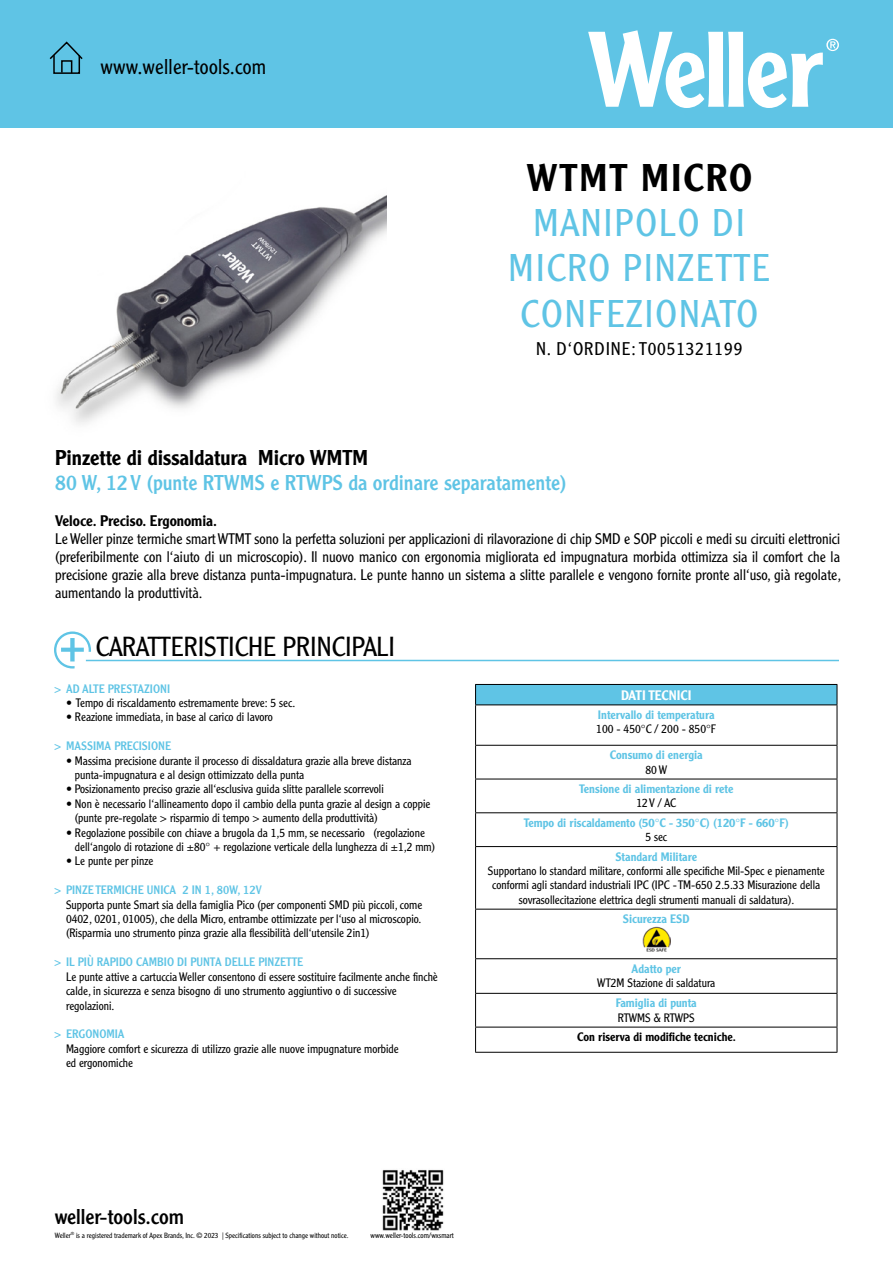
<style>
.page{position:relative;width:893px;height:1263px;background:#fff}
.page>*{position:absolute;margin:0;border:0;box-sizing:border-box;transform-origin:0 0}
.t1{font:300 37.8px/45.3px "Clearface Gothic LT Std";letter-spacing:.05em;color:#5fc4e5;text-align:center}
.t2{font:500 37.8px "Clearface Gothic LT Std";letter-spacing:.05em;color:#000}
.t3{font:300 27px "Clearface Gothic LT Std";color:#000}
.t4{font:21px "Clearface Gothic LT Std";color:#5fc4e5}
.t5{font:500 21px "Clearface Gothic LT Std";color:#000}
.t6{font:300 21px "Clearface Gothic LT Std";letter-spacing:.01em;color:#000}
.t7{font:21px "Clearface Gothic LT Std";color:#000}
.t8{font:300 18px "Clearface Gothic LT Std";letter-spacing:.05em;color:#000}
.t9{font:300 15px/18px "Clearface Gothic LT Std";color:#000;text-align:justify}
.t10{font:500 15px "Clearface Gothic LT Std";color:#000}
.t11{font:500 13.5px "Clearface Gothic LT Std";color:#fff}
.t12{font:300 12px/14.4px "Clearface Gothic LT Std";color:#000}
.t13{font:500 12px "Clearface Gothic LT Std";color:#5fc4e5}
.t14{font:12px "Clearface Gothic LT Std";color:#5fc4e5}
.t15{font:500 12px "Clearface Gothic LT Std";color:#000}
.t16{font:300 7.65px "Clearface Gothic LT Std";color:#000}
.t17{font:300 7.35px "Clearface Gothic LT Std";color:#000}
</style>
<div class="page">
<img style="left:56px;top:195px;width:331px;height:229px">
<div style="left:0;top:0;width:893px;height:128px;background:#5fc4e5"></div>
<svg style="left:588px;top:30px;width:251px;height:78px"></svg>
<svg style="left:49px;top:41px;width:34px;height:33px"></svg>
<svg style="left:54px;top:631px;width:37px;height:37px"></svg>
<hr style="left:86px;top:660px;width:753px;height:1px;background:#5fc4e5">
<div style="left:476px;top:684px;width:361px;height:21px;background:#5fc4e5"></div>
<hr style="left:475px;top:684px;width:362px;height:1px;background:#000">
<svg style="left:475px;top:685px;width:1px;height:19px"></svg>
<svg style="left:837px;top:685px;width:1px;height:19px"></svg>
<hr style="left:475px;top:704px;width:362px;height:1px;background:#000">
<hr style="left:475px;top:705px;width:1px;height:40px;background:#000">
<hr style="left:837px;top:705px;width:1px;height:40px;background:#000">
<hr style="left:475px;top:745px;width:362px;height:1px;background:#000">
<hr style="left:475px;top:746px;width:1px;height:33px;background:#000">
<hr style="left:837px;top:746px;width:1px;height:33px;background:#000">
<hr style="left:475px;top:779px;width:362px;height:1px;background:#000">
<hr style="left:475px;top:779px;width:1px;height:33px;background:#000">
<hr style="left:837px;top:779px;width:1px;height:33px;background:#000">
<hr style="left:475px;top:812px;width:362px;height:1px;background:#000">
<hr style="left:475px;top:813px;width:1px;height:33px;background:#000">
<hr style="left:837px;top:813px;width:1px;height:33px;background:#000">
<hr style="left:475px;top:846px;width:362px;height:1px;background:#000">
<hr style="left:475px;top:847px;width:1px;height:62px;background:#000">
<hr style="left:837px;top:847px;width:1px;height:62px;background:#000">
<hr style="left:475px;top:909px;width:362px;height:1px;background:#000">
<hr style="left:475px;top:909px;width:1px;height:49px;background:#000">
<hr style="left:837px;top:909px;width:1px;height:49px;background:#000">
<hr style="left:475px;top:958px;width:362px;height:1px;background:#000">
<hr style="left:475px;top:959px;width:1px;height:34px;background:#000">
<hr style="left:837px;top:959px;width:1px;height:34px;background:#000">
<hr style="left:475px;top:993px;width:362px;height:1px;background:#000">
<hr style="left:475px;top:994px;width:1px;height:33px;background:#000">
<hr style="left:837px;top:994px;width:1px;height:33px;background:#000">
<hr style="left:475px;top:1027px;width:362px;height:1px;background:#000">
<svg style="left:475px;top:1027px;width:1px;height:25px"></svg>
<svg style="left:837px;top:1027px;width:1px;height:25px"></svg>
<hr style="left:475px;top:1052px;width:362px;height:1px;background:#000">
<img style="left:642px;top:926px;width:29px;height:26px">
<img style="left:382px;top:1170px;width:62px;height:61px">
<h3 class="t6" style="left:101px;top:54px;width:167px">www.weller-tools.com</h3>
<h1 class="t2" style="left:526px;top:154px;width:228px">WTMT MICRO</h1>
<h1 class="t1" style="left:509px;top:200px;width:263px">MANIPOLO DI<br>MICRO PINZETTE<br>CONFEZIONATO</h1>
<h3 class="t8" style="left:536px;top:338px;width:208px">N. D‘ORDINE: T0051321199</h3>
<h3 class="t5" style="left:55px;top:445px;width:314px">Pinzette di dissaldatura Micro WMTM</h3>
<h3 class="t4" style="left:55px;top:470px;width:513px">80 W, 12 V (punte RTWMS e RTWPS da ordinare separatamente)</h3>
<p class="t10" style="left:55px;top:512px;width:163px">Veloce. Preciso. Ergonomia.</p>
<p class="t9" style="left:55px;top:530px;width:787px">Le Weller pinze termiche smart WTMT sono la perfetta soluzioni per applicazioni di rilavorazione di chip SMD e SOP piccoli e medi su circuiti elettronici (preferibilmente con l‘aiuto di un microscopio). Il nuovo manico con ergonomia migliorata ed impugnatura morbida ottimizza sia il comfort che la precisione grazie alla breve distanza punta-impugnatura. Le punte hanno un sistema a slitte parallele e vengono fornite pronte all‘uso, già regolate, aumentando la produttività.</p>
<h2 class="t3" style="left:96px;top:630px;width:301px">CARATTERISTICHE PRINCIPALI</h2>
<p class="t14" style="left:54px;top:681px;width:118px">&gt; AD ALTE PRESTAZIONI</p>
<p class="t12" style="left:66px;top:696px;width:231px">• Tempo di riscaldamento estremamente breve: 5 sec.</p>
<p class="t12" style="left:66px;top:710px;width:208px">• Reazione immediata, in base al carico di lavoro</p>
<p class="t14" style="left:54px;top:738px;width:119px">&gt; MASSIMA PRECISIONE</p>
<p class="t12" style="left:75px;top:753px;width:338px;text-indent:-9px">• Massima precisione durante il processo di dissaldatura grazie alla breve distanza punta-impugnatura e al design ottimizzato della punta</p>
<p class="t12" style="left:66px;top:782px;width:319px">• Posizionamento preciso grazie all‘esclusiva guida slitte parallele scorrevoli</p>
<p class="t12" style="left:75px;top:796px;width:357px;text-indent:-9px">• Non è necessario l‘allineamento dopo il cambio della punta grazie al design a coppie (punte pre-regolate &gt; risparmio di tempo &gt; aumento della produttività)</p>
<p class="t12" style="left:75px;top:825px;width:362px;text-indent:-9px">• Regolazione possibile con chiave a brugola da 1,5 mm, se necessario (regolazione dell‘angolo di rotazione di ±80° + regolazione verticale della lunghezza di ±1,2 mm)</p>
<p class="t12" style="left:66px;top:854px;width:89px">• Le punte per pinze</p>
<p class="t14" style="left:54px;top:882px;width:209px">&gt; PINZE TERMICHE UNICA 2 IN 1, 80W, 12V</p>
<p class="t12" style="left:66px;top:897px;width:358px;text-align:justify">Supporta punte Smart sia della famiglia Pico (per componenti SMD più piccoli, come 0402, 0201, 01005), che della Micro, entrambe ottimizzate per l‘uso al microscopio. (Risparmia uno strumento pinza grazie alla flessibilità dell‘utensile 2in1)</p>
<p class="t14" style="left:54px;top:954px;width:251px">&gt; IL PIÙ RAPIDO CAMBIO DI PUNTA DELLE PINZETTE</p>
<p class="t12" style="left:66px;top:969px;width:373px">Le punte attive a cartuccia Weller consentono di essere sostituire facilmente anche finchè calde, in sicurezza e senza bisogno di uno strumento aggiuntivo o di successive regolazioni.</p>
<p class="t14" style="left:54px;top:1026px;width:72px">&gt; ERGONOMIA</p>
<p class="t12" style="left:66px;top:1041px;width:334px">Maggiore comfort e sicurezza di utilizzo grazie alle nuove impugnature morbide ed ergonomiche</p>
<p class="t11" style="left:621px;top:686px;width:72px">DATI TECNICI</p>
<p class="t13" style="left:598px;top:707px;width:118px">Intervallo di temperatura</p>
<p class="t12" style="left:596px;top:722px;width:121px">100 - 450°C / 200 - 850°F</p>
<p class="t13" style="left:610px;top:747px;width:95px">Consumo di energia</p>
<p class="t12" style="left:645px;top:762px;width:23px">80 W</p>
<p class="t13" style="left:579px;top:781px;width:156px">Tensione di alimentazione di rete</p>
<p class="t12" style="left:636px;top:796px;width:41px">12 V / AC</p>
<p class="t13" style="left:524px;top:815px;width:266px">Tempo di riscaldamento (50°C - 350°C) (120°F - 660°F)</p>
<p class="t12" style="left:645px;top:830px;width:23px">5 sec</p>
<p class="t13" style="left:615px;top:849px;width:83px">Standard Militare</p>
<p class="t12" style="left:488px;top:863px;width:338px;text-align:center">Supportano lo standard militare, conformi alle specifiche Mil-Spec e pienamente conformi agli standard industriali IPC (IPC - TM-650 2.5.33 Misurazione della sovrasollecitazione elettrica degli strumenti manuali di saldatura).</p>
<p class="t13" style="left:623px;top:911px;width:68px">Sicurezza ESD</p>
<p class="t13" style="left:631px;top:961px;width:51px">Adatto per</p>
<p class="t12" style="left:597px;top:976px;width:120px">WT2M Stazione di saldatura</p>
<p class="t13" style="left:616px;top:995px;width:83px">Famiglia di punta</p>
<p class="t12" style="left:618px;top:1010px;width:79px">RTWMS &amp; RTWPS</p>
<p class="t15" style="left:577px;top:1029px;width:160px">Con riserva di modifiche tecniche.</p>
<h3 class="t7" style="left:55px;top:1203px;width:131px">weller-tools.com</h3>
<p class="t17" style="left:55px;top:1230px;width:295px">Weller<sup>®</sup> is a registered trademark of Apex Brands, Inc. © 2023 | Specifications subject to change without notice.</p>
<p class="t16" style="left:371px;top:1230px;width:85px">www.weller-tools.com/wxsmart</p>
</div>
